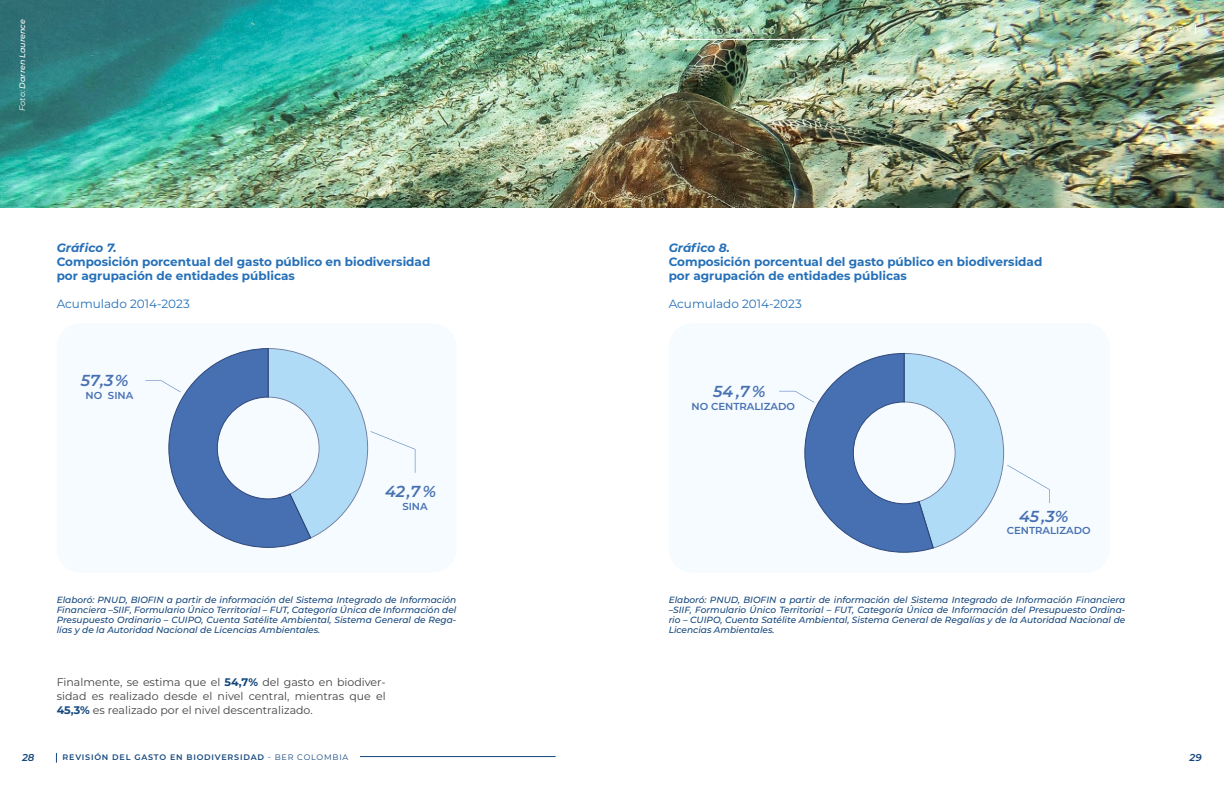
<style>
.page{position:relative;width:1224px;height:792px;background:#fff}
.page>*{position:absolute;margin:0;border:0;box-sizing:border-box;transform-origin:0 0}
.t1{font:italic 600 15.9px "Montserrat";color:#4770b3}
.t2{font:700 12px/14px "Montserrat";color:#2570b8}
.t3{font:12px "Montserrat";color:#2570b8}
.t4{font:italic 700 12px "Montserrat";letter-spacing:-.005em;color:#2570b8}
.t5{font:11px/14px "Montserrat";color:#414042;text-align:justify}
.t6{font:600 10.1px "Montserrat";color:#4770b3}
.t7{font:italic 600 10px "Montserrat";color:#14467c}
.t8{font:italic 500 9px/10px "Montserrat";color:#14467c;text-align:justify}
.t9{font:600 8px "Montserrat";letter-spacing:.1em;color:#14467c}
.t10{font:8px "Montserrat";letter-spacing:.2em;color:#fff}
.t11{font:italic 500 8px "Montserrat";color:#fff}
.s1{font-weight:400}
.s2{font-weight:700;color:#14467c}
</style>
<div class="page">
<hr style="left:360px;top:756px;width:196px;height:1px;background:#14467c">
<img style="left:0;top:0;width:1224px;height:207px">
<div style="left:57px;top:323px;width:399px;height:250px;background:#f5fbfe;border-radius:24px"></div>
<div style="left:669px;top:323px;width:441px;height:250px;background:#f5fbfe;border-radius:24px"></div>
<hr style="left:669px;top:39px;width:160px;height:1px;background:#fff">
<svg style="left:779px;top:353px;width:271px;height:200px"></svg>
<svg style="left:145px;top:348px;width:270px;height:200px"></svg>
<p class="t11" style="left:17px;top:111px;width:93px;rotate:-90deg"><span class="s1">Foto:</span> Darren Laurence</p>
<p class="t10" style="left:669px;top:26px;width:108px">02. GASTO PÚBLICO</p>
<p class="t10" style="left:1167px;top:24px;width:26px">2024</p>
<h2 class="t4" style="left:57px;top:239px;width:62px">Gráfico 7.</h2>
<h2 class="t2" style="left:57px;top:254px;width:375px">Composición porcentual del gasto público en biodiversidad por agrupación de entidades públicas</h2>
<h2 class="t3" style="left:57px;top:295px;width:135px">Acumulado 2014-2023</h2>
<h1 class="t1" style="left:81px;top:369px;width:49px">57,3%</h1>
<p class="t6" style="left:86px;top:388px;width:49px">NO SINA</p>
<h1 class="t1" style="left:385px;top:480px;width:52px">42,7%</h1>
<p class="t6" style="left:402px;top:499px;width:27px">SINA</p>
<h2 class="t4" style="left:669px;top:239px;width:63px">Gráfico 8.</h2>
<h2 class="t2" style="left:669px;top:254px;width:375px">Composición porcentual del gasto público en biodiversidad por agrupación de entidades públicas</h2>
<h2 class="t3" style="left:669px;top:295px;width:135px">Acumulado 2014-2023</h2>
<h1 class="t1" style="left:713px;top:380px;width:54px">54,7%</h1>
<p class="t6" style="left:691px;top:399px;width:105px">NO CENTRALIZADO</p>
<h1 class="t1" style="left:1019px;top:505px;width:51px">45,3%</h1>
<p class="t6" style="left:1007px;top:524px;width:85px">CENTRALIZADO</p>
<p class="t8" style="left:57px;top:594px;width:401px">Elaboró: PNUD, BIOFIN a partir de información del Sistema Integrado de Información Financiera –SIIF, Formulario Único Territorial – FUT, Categoría Única de Información del Presupuesto Ordinario – CUIPO, Cuenta Satélite Ambiental, Sistema General de Rega&shy;lías y de la Autoridad Nacional de Licencias Ambientales.</p>
<p class="t8" style="left:669px;top:594px;width:458px">Elaboró: PNUD, BIOFIN a partir de información del Sistema Integrado de Información Financiera –SIIF, Formulario Único Territorial – FUT, Categoría Única de Información del Presupuesto Ordina&shy;rio – CUIPO, Cuenta Satélite Ambiental, Sistema General de Regalías y de la Autoridad Nacional de Licencias Ambientales.</p>
<p class="t5" style="left:57px;top:675px;width:331px">Finalmente, se estima que el <span class="s2">54,7%</span> del gasto en biodiver&shy;sidad es realizado desde el nivel central, mientras que el <span class="s2">45,3%</span> es realizado por el nivel descentralizado.</p>
<p class="t7" style="left:22px;top:751px;width:14px">28</p>
<p class="t9" style="left:63px;top:752px;width:287px">REVISIÓN DEL GASTO EN BIODIVERSIDAD <span class="s1">- BER COLOMBIA</span></p>
<p class="t7" style="left:1190px;top:751px;width:14px">29</p>
</div>
